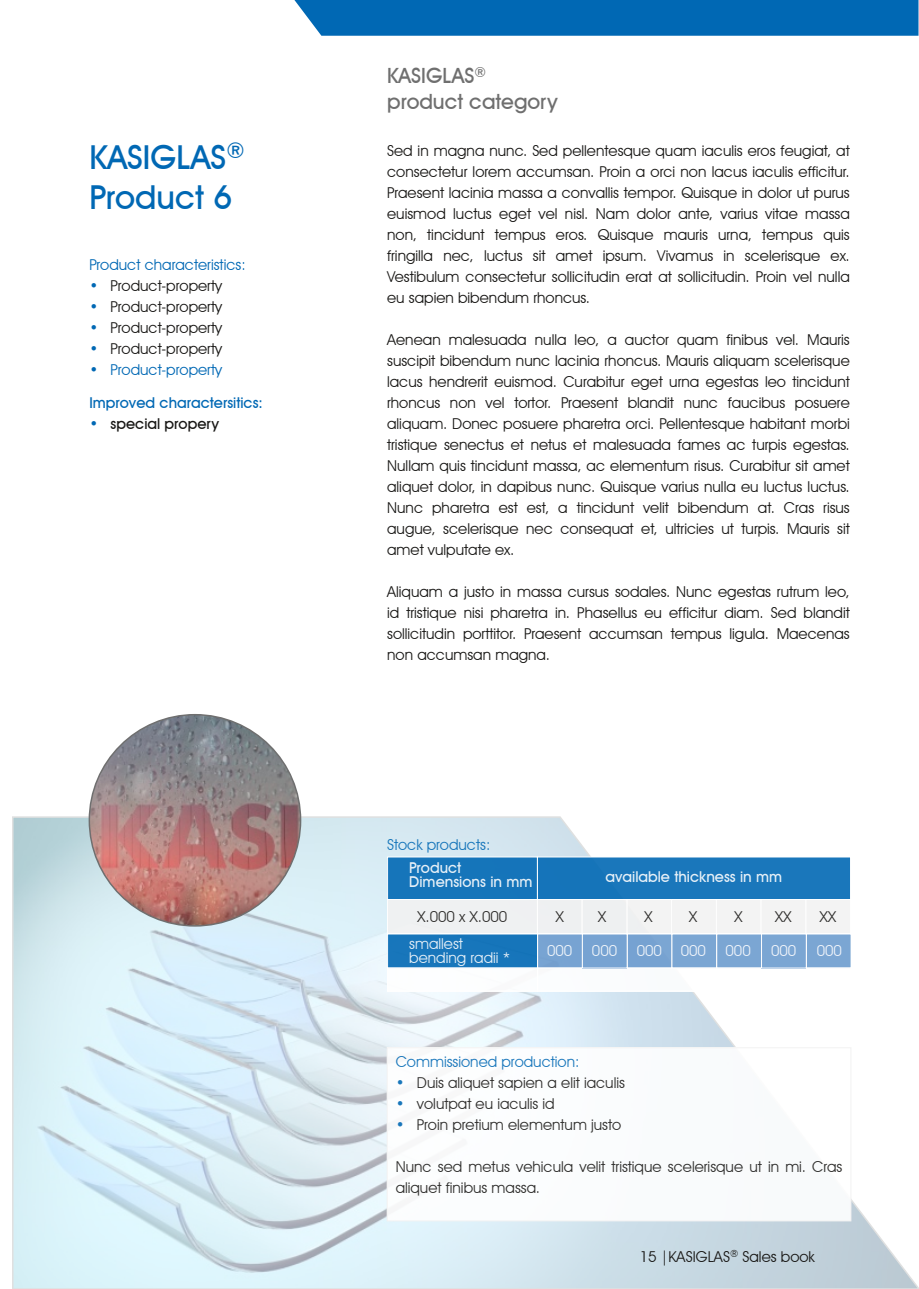
<style>
.page{position:relative;width:919px;height:1289px;background:#fff}
.page>*{position:absolute;margin:0;border:0;box-sizing:border-box;transform-origin:0 0}
.t1{font:500 33px/40.5px "Avant Garde IT Cby BT";color:#0068b4}
.t2{font:500 21px/25.5px "Avant Garde IT Cby BT";color:#6f6f6f}
.t3{font:15px/21px "Avant Garde IT Cby BT";color:#181715;text-align:justify}
.t4{font:15px/21px "Avant Garde IT Cby BT";color:rgb(24 23 21/.9)}
.t5{font:500 15px/14.2px "Avant Garde IT Cby BT";color:rgb(255 255 255/.9)}
.t6{font:15px/13.5px "Avant Garde IT Cby BT";color:rgb(255 255 255/.9)}
.t7{font:15px "Avant Garde IT Cby BT";color:#0068b4}
.t8{font:15px "Avant Garde IT Cby BT";color:rgb(0 104 180/.9)}
.t9{font:500 15px "Avant Garde IT Cby BT";color:#0068b4}
.t10{font:500 15px "Avant Garde IT Cby BT";color:#181715}
.s1{color:#0068b4}
.s2{color:rgb(0 104 180/.9)}
</style>
<div class="page">
<div style="left:294px;top:0;width:624px;height:36px;background:#0068b4"></div>
<svg style="left:12px;top:815px;width:906px;height:473px"></svg>
<img style="left:89px;top:714px;width:211px;height:211px;border-radius:50%">
<div style="left:387px;top:857px;width:150px;height:42px;background:#1575ba"></div>
<div style="left:387px;top:856px;width:151px;height:44px;border:1px solid #fff"></div>
<div style="left:387px;top:899px;width:150px;height:34px;background:#f2f2f2"></div>
<div style="left:387px;top:899px;width:151px;height:35px;border:1px solid #fff"></div>
<div style="left:387px;top:934px;width:150px;height:34px;background:#1876bb"></div>
<div style="left:387px;top:933px;width:151px;height:35px;border:1px solid #fff"></div>
<div style="left:387px;top:968px;width:150px;height:23px;background:#fff"></div>
<div style="left:387px;top:967px;width:151px;height:24px;border:1px solid #fff"></div>
<div style="left:537px;top:857px;width:313px;height:42px;background:#1a77bb"></div>
<div style="left:537px;top:856px;width:313px;height:44px;border:1px solid #fff"></div>
<div style="left:537px;top:899px;width:45px;height:34px;background:#f2f2f2"></div>
<div style="left:537px;top:899px;width:45px;height:35px;border:1px solid #fff"></div>
<div style="left:627px;top:899px;width:44px;height:34px;background:#f2f2f2"></div>
<div style="left:626px;top:899px;width:46px;height:35px;border:1px solid #fff"></div>
<div style="left:671px;top:899px;width:45px;height:34px;background:#f2f2f2"></div>
<div style="left:671px;top:899px;width:45px;height:35px;border:1px solid #fff"></div>
<div style="left:716px;top:899px;width:45px;height:34px;background:#f2f2f2"></div>
<div style="left:715px;top:899px;width:46px;height:35px;border:1px solid #fff"></div>
<div style="left:805px;top:899px;width:45px;height:34px;background:#f2f2f2"></div>
<div style="left:805px;top:899px;width:45px;height:35px;border:1px solid #fff"></div>
<div style="left:537px;top:934px;width:45px;height:34px;background:#77a3d2"></div>
<div style="left:537px;top:933px;width:45px;height:35px;border:1px solid #fff"></div>
<div style="left:627px;top:934px;width:45px;height:34px;background:#76a2d1"></div>
<div style="left:626px;top:933px;width:46px;height:35px;border:1px solid #fff"></div>
<div style="left:672px;top:934px;width:44px;height:34px;background:#7ba6d3"></div>
<div style="left:671px;top:933px;width:46px;height:35px;border:1px solid #fff"></div>
<div style="left:716px;top:934px;width:45px;height:34px;background:#7ba6d3"></div>
<div style="left:716px;top:933px;width:45px;height:35px;border:1px solid #fff"></div>
<div style="left:806px;top:934px;width:45px;height:34px;background:#7ba6d3"></div>
<div style="left:805px;top:933px;width:46px;height:35px;border:1px solid #fff"></div>
<div style="left:537px;top:968px;width:314px;height:23px;background:#fff"></div>
<div style="left:537px;top:967px;width:314px;height:24px;border:1px solid #fff"></div>
<div style="left:582px;top:899px;width:45px;height:34px;background:#f2f2f2"></div>
<div style="left:581px;top:899px;width:46px;height:35px;border:1px solid #fff"></div>
<div style="left:582px;top:934px;width:45px;height:34px;background:#77a3d2"></div>
<div style="left:582px;top:933px;width:45px;height:35px;border:1px solid #fff"></div>
<div style="left:761px;top:899px;width:44px;height:34px;background:#f2f2f2"></div>
<div style="left:760px;top:899px;width:46px;height:35px;border:1px solid #fff"></div>
<div style="left:761px;top:934px;width:45px;height:34px;background:#7ba6d3"></div>
<div style="left:761px;top:933px;width:45px;height:35px;border:1px solid #fff"></div>
<div style="left:387px;top:1047px;width:463px;height:173px;background:#fff"></div>
<div style="left:387px;top:1047px;width:463px;height:173px;border:1px solid #f2f2f2"></div>
<h2 class="t2" style="left:387px;top:63px;width:172px">KASIGLAS<sup>® </sup>product category</h2>
<h1 class="t1" style="left:89px;top:136px;width:157px">KASIGLAS<sup>®<br></sup>Product 6</h1>
<p class="t3" style="left:387px;top:139px;width:464px">Sed in magna nunc. Sed pellentesque quam iaculis eros feugiat, at consectetur lorem accumsan. Proin a orci non lacus iaculis efficitur.<br>Praesent lacinia massa a convallis tempor. Quisque in dolor ut purus euismod luctus eget vel nisl. Nam dolor ante, varius vitae massa non, tincidunt tempus eros. Quisque mauris urna, tempus quis fringilla nec, luctus sit amet ipsum. Vivamus in scelerisque ex.<br>Vestibulum consectetur sollicitudin erat at sollicitudin. Proin vel nulla eu sapien bibendum rhoncus.</p>
<p class="t3" style="left:387px;top:328px;width:464px">Aenean malesuada nulla leo, a auctor quam finibus vel. Mauris suscipit bibendum nunc lacinia rhoncus. Mauris aliquam scelerisque lacus hendrerit euismod. Curabitur eget urna egestas leo tincidunt rhoncus non vel tortor. Praesent blandit nunc faucibus posuere aliquam. Donec posuere pharetra orci. Pellentesque habitant morbi tristique senectus et netus et malesuada fames ac turpis egestas.<br>Nullam quis tincidunt massa, ac elementum risus. Curabitur sit amet aliquet dolor, in dapibus nunc. Quisque varius nulla eu luctus luctus.<br>Nunc pharetra est est, a tincidunt velit bibendum at. Cras risus augue, scelerisque nec consequat et, ultricies ut turpis. Mauris sit amet vulputate ex.</p>
<p class="t3" style="left:387px;top:580px;width:464px">Aliquam a justo in massa cursus sodales. Nunc egestas rutrum leo, id tristique nisi pharetra in. Phasellus eu efficitur diam. Sed blandit sollicitudin porttitor. Praesent accumsan tempus ligula. Maecenas non accumsan magna.</p>
<p class="t7" style="left:89px;top:256px;width:158px">Product characteristics:</p>
<p class="t3" style="left:89px;top:275px;width:134px"><span class="s1">•</span> Product-property</p>
<p class="t3" style="left:89px;top:296px;width:134px"><span class="s1">•</span> Product-property</p>
<p class="t3" style="left:89px;top:317px;width:134px"><span class="s1">•</span> Product-property</p>
<p class="t3" style="left:89px;top:338px;width:134px"><span class="s1">•</span> Product-property</p>
<p class="t7" style="left:89px;top:361px;width:134px">• Product-property</p>
<p class="t9" style="left:89px;top:394px;width:175px">Improved charactersitics:</p>
<p class="t10" style="left:89px;top:415px;width:131px"><span class="s1">•</span> special propery</p>
<p class="t8" style="left:387px;top:836px;width:105px">Stock products:</p>
<p class="t5" style="left:409px;top:860px;width:125px">Product<br>Dimensions in mm</p>
<p class="t4" style="left:417px;top:906px;width:91px">X.000 x X.000</p>
<p class="t6" style="left:409px;top:937px;width:102px">smallest bending radii *</p>
<p class="t5" style="left:605px;top:869px;width:178px">available thickness in mm</p>
<p class="t4" style="left:774px;top:905px;width:19px">XX</p>
<p class="t6" style="left:771px;top:944px;width:27px">000</p>
<p class="t4" style="left:598px;top:905px;width:10px">X</p>
<p class="t6" style="left:592px;top:944px;width:27px">000</p>
<p class="t4" style="left:555px;top:905px;width:10px">X</p>
<p class="t4" style="left:644px;top:905px;width:10px">X</p>
<p class="t4" style="left:688px;top:905px;width:10px">X</p>
<p class="t4" style="left:734px;top:905px;width:10px">X</p>
<p class="t4" style="left:819px;top:905px;width:19px">XX</p>
<p class="t6" style="left:547px;top:944px;width:27px">000</p>
<p class="t6" style="left:636px;top:944px;width:71px">000 000</p>
<p class="t6" style="left:725px;top:944px;width:27px">000</p>
<p class="t6" style="left:816px;top:944px;width:27px">000</p>
<p class="t8" style="left:395px;top:1052px;width:185px">Commissioned production:</p>
<p class="t4" style="left:395px;top:1072px;width:231px"><span class="s2">•</span> Duis aliquet sapien a elit iaculis</p>
<p class="t4" style="left:395px;top:1093px;width:160px"><span class="s2">•</span> volutpat eu iaculis id</p>
<p class="t4" style="left:395px;top:1114px;width:227px"><span class="s2">•</span> Proin pretium elementum justo</p>
<p class="t4" style="left:395px;top:1156px;width:448px">Nunc sed metus vehicula velit tristique scelerisque ut in mi. Cras aliquet finibus massa.</p>
<p class="t3" style="left:639px;top:1245px;width:176px">15 |KASIGLAS<sup>®</sup> Sales book</p>
</div>
